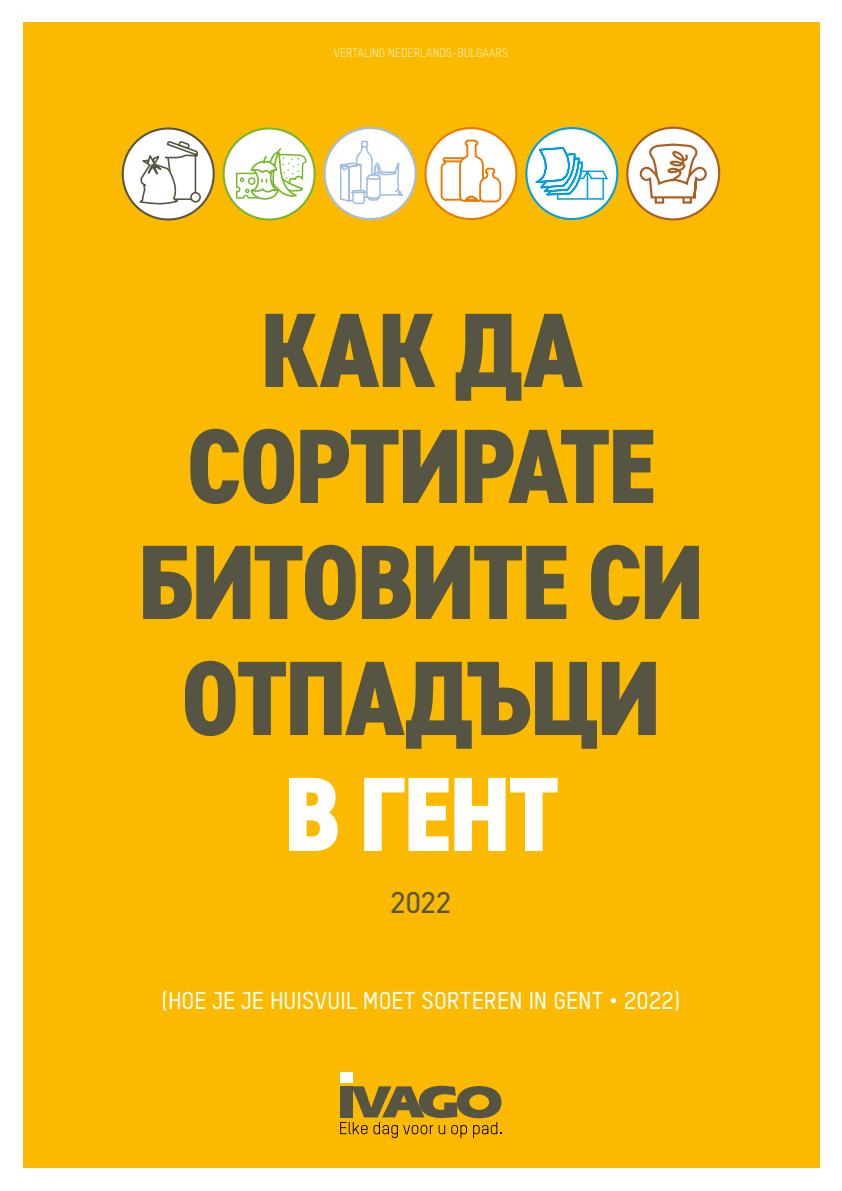
<style>
.page{position:relative;width:842px;height:1191px;background:#fff}
.page>*{position:absolute;margin:0;border:0;box-sizing:border-box;transform-origin:0 0}
.t1{font:800 condensed 106px/116px "DIN2014";letter-spacing:-.02em;color:#565544;text-align:center}
.t2{font:800 condensed 106px "DIN2014";color:#fff}
.t3{font:30.4px "DIN2014";color:#565544}
.t4{font:500 24px "TSTAR";letter-spacing:.005em;color:#fff}
.t5{font:300 12px "TSTAR";color:#fff}
</style>
<div class="page">
<div style="left:23px;top:23px;width:796px;height:1145px;background:#fbba00"></div>
<div style="left:340px;top:1071px;width:12px;height:11px;background:#fff"></div>
<svg style="left:340px;top:1085px;width:161px;height:53px"></svg>
<div style="left:123px;top:128px;width:91px;height:91px;background:#fff;border-radius:50%"></div>
<div style="left:122px;top:127px;width:93px;height:93px;border:2px solid #565544;border-radius:50%"></div>
<div style="left:190px;top:192px;width:11px;height:11px;border:2px solid #565544;border-radius:50%"></div>
<svg style="left:138px;top:140px;width:61px;height:65px"></svg>
<div style="left:224px;top:128px;width:91px;height:91px;background:#fff;border-radius:50%"></div>
<div style="left:223px;top:127px;width:93px;height:94px;border:2px solid #76b82a;border-radius:50%"></div>
<svg style="left:236px;top:130px;width:70px;height:71px"></svg>
<div style="left:325px;top:128px;width:91px;height:91px;background:#fff;border-radius:50%"></div>
<div style="left:324px;top:127px;width:93px;height:93px;border:2px solid #a4bde3;border-radius:50%"></div>
<svg style="left:337px;top:140px;width:67px;height:80px"></svg>
<div style="left:425px;top:128px;width:91px;height:91px;background:#fff;border-radius:50%"></div>
<div style="left:424px;top:127px;width:93px;height:93px;border:2px solid #eb7803;border-radius:50%"></div>
<svg style="left:440px;top:127px;width:63px;height:76px"></svg>
<div style="left:526px;top:128px;width:91px;height:91px;background:#fff;border-radius:50%"></div>
<svg style="left:526px;top:127px;width:82px;height:73px"></svg>
<svg style="left:618px;top:126px;width:103px;height:95px"></svg>
<p class="t5" style="left:334px;top:45px;width:176px">VERTALING NEDERLANDS-BULGAARS</p>
<h1 class="t1" style="left:138px;top:292px;width:568px">КАК ДА<br>СОРТИРАТЕ<br>БИТОВИТЕ СИ<br>ОТПАДЪЦИ</h1>
<h1 class="t2" style="left:284px;top:744px;width:276px">В ГЕНТ</h1>
<p class="t3" style="left:391px;top:883px;width:62px">2022</p>
<p class="t4" style="left:162px;top:986px;width:520px">(HOE JE JE HUISVUIL MOET SORTEREN IN GENT • 2022)</p>
</div>
